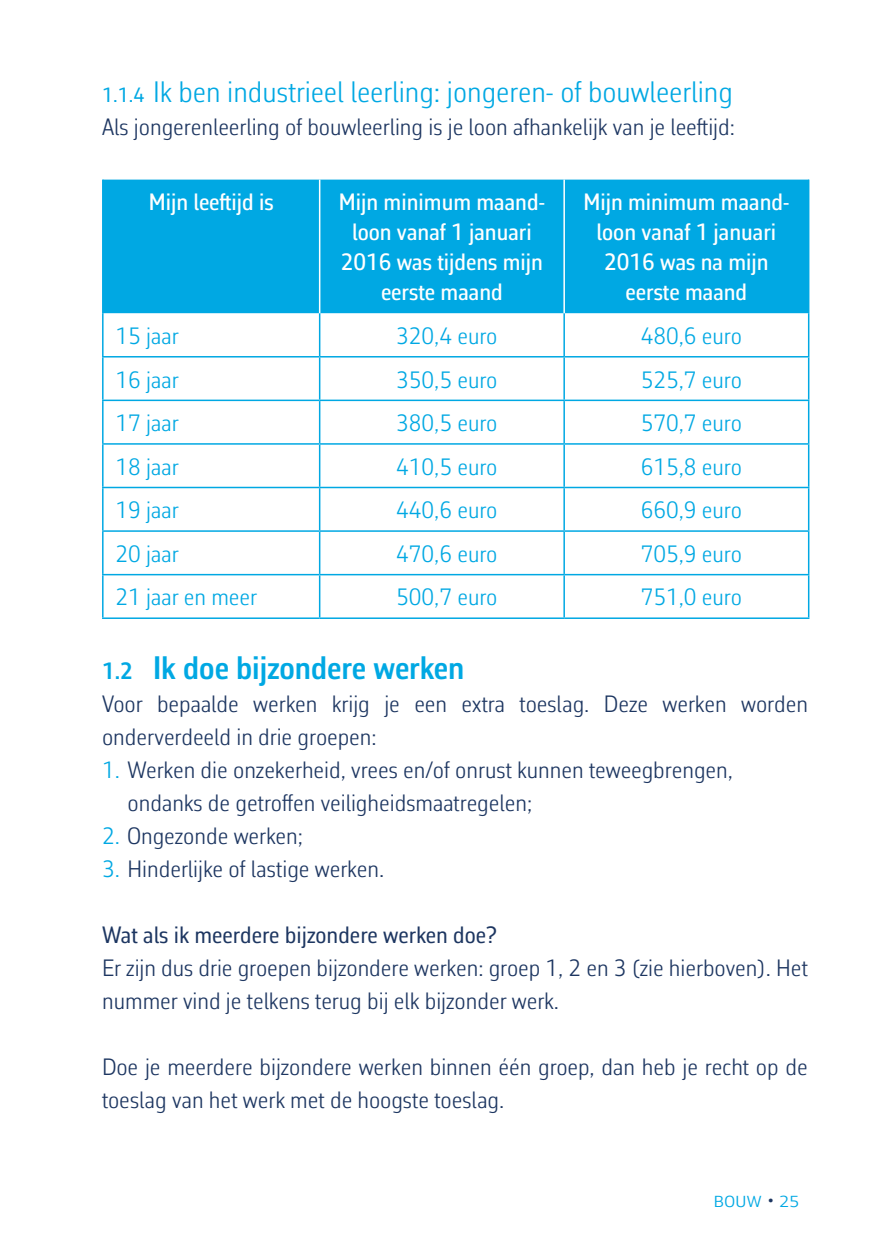
<style>
.page{position:relative;width:893px;height:1259px;background:#fff}
.page>*{position:absolute;margin:0;border:0;box-sizing:border-box;transform-origin:0 0}
.t1{font:600 33px "Corbeau Con Pro";color:#00a8e3}
.t2{font:300 30px "Corbeau Con Pro";color:#00a8e3}
.t3{font:300 24px/33px "Corbeau Con Pro";color:#1d3661}
.t4{font:300 24px "Corbeau Con Pro";color:#00a8e3}
.t5{font:500 24px/30px "Corbeau Con Pro";color:#fff;text-align:center}
.t6{font:24px "Corbeau Con Pro";color:#1d3661}
.t7{font:300 21px "Corbeau Pro";color:#00a8e3}
.s1{font-weight:400;font-size:21px}
.s2{font-size:24px}
.s3{color:#00a8e3}
.s4{font-size:24px;color:#1d3661}
</style>
<div class="page">
<div style="left:104px;top:180px;width:704px;height:133px;background:#00a8e3"></div>
<hr style="left:563px;top:313px;width:2px;height:43px;background:#00a8e3">
<hr style="left:563px;top:357px;width:2px;height:42px;background:#00a8e3">
<hr style="left:102px;top:399px;width:218px;height:2px;background:#00a8e3">
<hr style="left:320px;top:399px;width:244px;height:2px;background:#00a8e3">
<hr style="left:564px;top:399px;width:245px;height:2px;background:#00a8e3">
<hr style="left:563px;top:401px;width:2px;height:42px;background:#00a8e3">
<hr style="left:102px;top:443px;width:218px;height:2px;background:#00a8e3">
<hr style="left:320px;top:443px;width:244px;height:2px;background:#00a8e3">
<hr style="left:564px;top:443px;width:245px;height:2px;background:#00a8e3">
<hr style="left:563px;top:445px;width:2px;height:42px;background:#00a8e3">
<hr style="left:102px;top:487px;width:218px;height:1px;background:#00a8e3">
<hr style="left:320px;top:487px;width:244px;height:1px;background:#00a8e3">
<hr style="left:564px;top:487px;width:245px;height:1px;background:#00a8e3">
<hr style="left:563px;top:488px;width:2px;height:42px;background:#00a8e3">
<hr style="left:102px;top:530px;width:218px;height:2px;background:#00a8e3">
<hr style="left:320px;top:530px;width:244px;height:2px;background:#00a8e3">
<hr style="left:564px;top:530px;width:245px;height:2px;background:#00a8e3">
<hr style="left:563px;top:532px;width:2px;height:42px;background:#00a8e3">
<hr style="left:102px;top:574px;width:218px;height:1px;background:#00a8e3">
<hr style="left:320px;top:574px;width:244px;height:1px;background:#00a8e3">
<hr style="left:564px;top:574px;width:245px;height:1px;background:#00a8e3">
<hr style="left:563px;top:575px;width:2px;height:42px;background:#00a8e3">
<hr style="left:319px;top:313px;width:1px;height:43px;background:#00a8e3">
<hr style="left:102px;top:356px;width:218px;height:1px;background:#00a8e3">
<hr style="left:320px;top:356px;width:244px;height:1px;background:#00a8e3">
<hr style="left:319px;top:357px;width:1px;height:42px;background:#00a8e3">
<hr style="left:564px;top:356px;width:245px;height:1px;background:#00a8e3">
<hr style="left:319px;top:401px;width:1px;height:42px;background:#00a8e3">
<hr style="left:319px;top:445px;width:1px;height:42px;background:#00a8e3">
<hr style="left:319px;top:488px;width:1px;height:42px;background:#00a8e3">
<hr style="left:319px;top:532px;width:1px;height:42px;background:#00a8e3">
<hr style="left:319px;top:575px;width:1px;height:42px;background:#00a8e3">
<hr style="left:319px;top:180px;width:1px;height:133px;background:#fff">
<hr style="left:563px;top:180px;width:2px;height:133px;background:#fff">
<hr style="left:102px;top:180px;width:2px;height:133px;background:#00a8e3">
<hr style="left:808px;top:180px;width:1px;height:133px;background:#00a8e3">
<hr style="left:102px;top:313px;width:2px;height:43px;background:#00a8e3">
<hr style="left:808px;top:313px;width:1px;height:43px;background:#00a8e3">
<hr style="left:102px;top:357px;width:2px;height:42px;background:#00a8e3">
<hr style="left:808px;top:357px;width:1px;height:42px;background:#00a8e3">
<hr style="left:102px;top:401px;width:2px;height:42px;background:#00a8e3">
<hr style="left:808px;top:401px;width:1px;height:42px;background:#00a8e3">
<hr style="left:102px;top:445px;width:2px;height:42px;background:#00a8e3">
<hr style="left:808px;top:445px;width:1px;height:42px;background:#00a8e3">
<hr style="left:102px;top:488px;width:2px;height:42px;background:#00a8e3">
<hr style="left:808px;top:488px;width:1px;height:42px;background:#00a8e3">
<hr style="left:102px;top:532px;width:2px;height:42px;background:#00a8e3">
<hr style="left:808px;top:532px;width:1px;height:42px;background:#00a8e3">
<hr style="left:102px;top:575px;width:2px;height:42px;background:#00a8e3">
<hr style="left:808px;top:575px;width:1px;height:42px;background:#00a8e3">
<hr style="left:102px;top:617px;width:218px;height:2px;background:#00a8e3">
<hr style="left:320px;top:617px;width:244px;height:2px;background:#00a8e3">
<hr style="left:564px;top:617px;width:245px;height:2px;background:#00a8e3">
<p class="t2" style="left:102px;top:71px;width:632px"><span class="s1">1.1.4</span> Ik ben industrieel leerling: jongeren- of bouwleerling</p>
<p class="t3" style="left:102px;top:110px;width:634px">Als jongerenleerling of bouwleerling is je loon afhankelijk van je leeftijd:</p>
<p class="t5" style="left:149px;top:187px;width:126px">Mijn leeftijd is</p>
<p class="t5" style="left:339px;top:187px;width:208px">Mijn minimum maand&shy;loon vanaf 1 januari<br>2016 was tijdens mijn eerste maand</p>
<p class="t5" style="left:583px;top:187px;width:208px">Mijn minimum maand&shy;loon vanaf 1 januari<br>2016 was na mijn eerste maand</p>
<p class="t4" style="left:116px;top:320px;width:65px">15 jaar</p>
<p class="t4" style="left:396px;top:320px;width:103px">320,4 euro</p>
<p class="t4" style="left:641px;top:320px;width:103px">480,6 euro</p>
<p class="t4" style="left:116px;top:363px;width:65px">16 jaar</p>
<p class="t4" style="left:396px;top:363px;width:103px">350,5 euro</p>
<p class="t4" style="left:641px;top:363px;width:103px">525,7 euro</p>
<p class="t4" style="left:116px;top:407px;width:65px">17 jaar</p>
<p class="t4" style="left:396px;top:407px;width:103px">380,5 euro</p>
<p class="t4" style="left:641px;top:407px;width:103px">570,7 euro</p>
<p class="t4" style="left:116px;top:450px;width:65px">18 jaar</p>
<p class="t4" style="left:396px;top:450px;width:103px">410,5 euro</p>
<p class="t4" style="left:641px;top:450px;width:103px">615,8 euro</p>
<p class="t4" style="left:116px;top:494px;width:65px">19 jaar</p>
<p class="t4" style="left:396px;top:494px;width:103px">440,6 euro</p>
<p class="t4" style="left:641px;top:494px;width:103px">660,9 euro</p>
<p class="t4" style="left:116px;top:537px;width:65px">20 jaar</p>
<p class="t4" style="left:396px;top:537px;width:103px">470,6 euro</p>
<p class="t4" style="left:641px;top:537px;width:103px">705,9 euro</p>
<p class="t4" style="left:116px;top:581px;width:143px">21 jaar en meer</p>
<p class="t4" style="left:396px;top:581px;width:103px">500,7 euro</p>
<p class="t4" style="left:641px;top:581px;width:103px">751,0 euro</p>
<h1 class="t1" style="left:102px;top:646px;width:364px"><span class="s2">1.2</span> Ik doe bijzondere werken</h1>
<p class="t3" style="left:102px;top:687px;width:707px">Voor bepaalde werken krijg je een extra toeslag. Deze werken worden onderverdeeld in drie groepen:</p>
<p class="t3" style="left:128px;top:753px;width:607px;text-indent:-26px"><span class="s3">1.</span> Werken die onzekerheid, vrees en/of onrust kunnen teweegbrengen, ondanks de getroffen veiligheidsmaatregelen;</p>
<p class="t3" style="left:102px;top:819px;width:203px"><span class="s3">2.</span> Ongezonde werken;</p>
<p class="t3" style="left:102px;top:852px;width:284px"><span class="s3">3.</span> Hinderlijke of lastige werken.</p>
<p class="t6" style="left:102px;top:919px;width:396px">Wat als ik meerdere bijzondere werken doe?</p>
<p class="t3" style="left:102px;top:951px;width:707px">Er zijn dus drie groepen bijzondere werken: groep 1, 2 en 3 (zie hierboven). Het nummer vind je telkens terug bij elk bijzonder werk.</p>
<p class="t3" style="left:102px;top:1050px;width:707px">Doe je meerdere bijzondere werken binnen één groep, dan heb je recht op de toeslag van het werk met de hoogste toeslag.</p>
<p class="t7" style="left:713px;top:1186px;width:87px">Bouw <span class="s4">•</span> 25</p>
</div>
